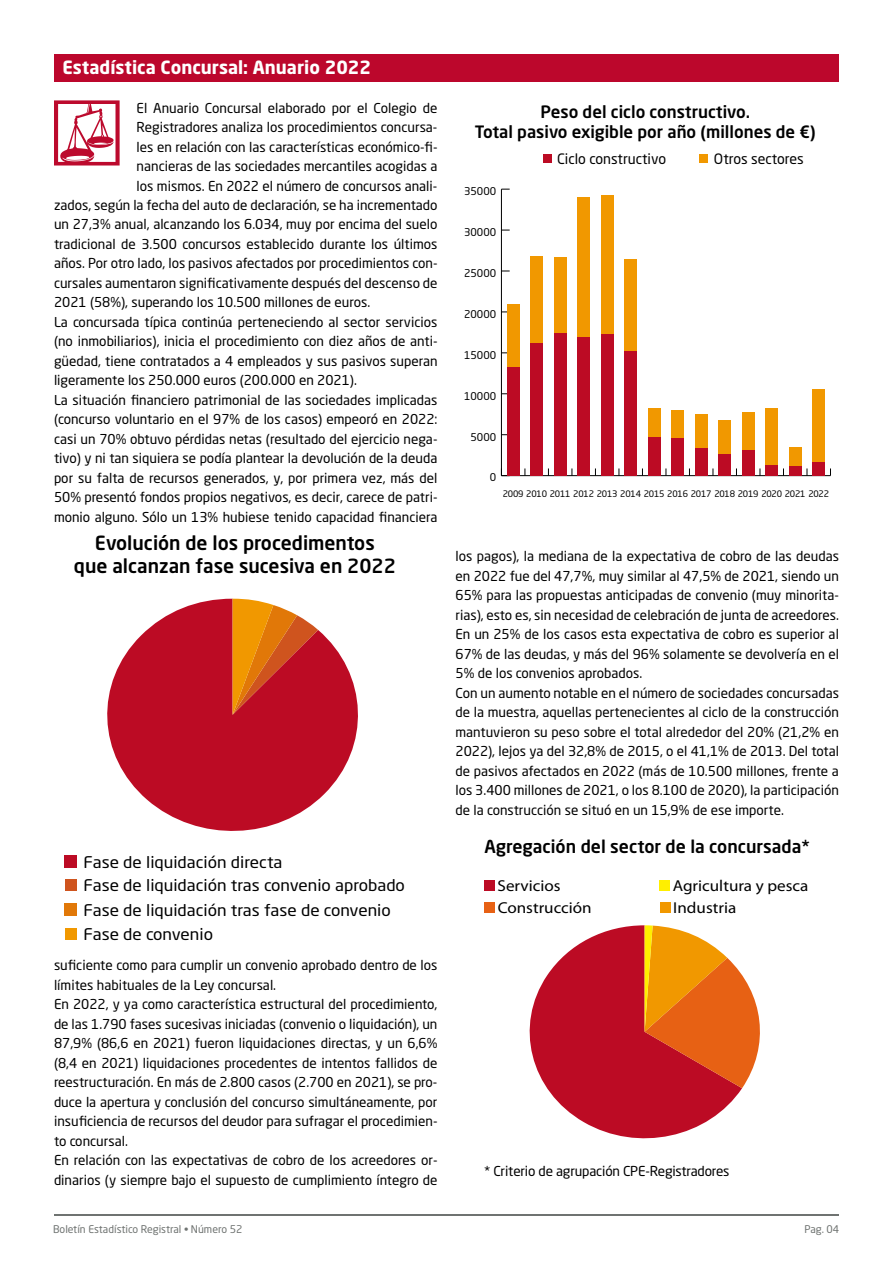
<style>
.page{position:relative;width:893px;height:1263px;background:#fff}
.page>*{position:absolute;margin:0;border:0;box-sizing:border-box;transform-origin:0 0}
.t1{font:500 19.35px/23.1px "Neo Sans Std";color:#000;text-align:center}
.t2{font:700 18px "Neo Sans Std";color:#fff}
.t3{font:500 17.7px "Neo Sans Std";color:#000}
.t4{font:500 16.8px/20.2px "Neo Sans Std";color:#000;text-align:center}
.t5{font:15.9px/23.9px "Neo Sans Std";color:#000;scale:1.08 1}
.t6{font:15.75px "Myriad Pro";color:#000;scale:1.08 1}
.t7{font:14.25px "Neo Sans Std";color:#000}
.t8{font:13.5px/19.5px "Neo Sans Std";color:#000}
.t9{font:10.65px "Neo Sans Std";color:#000}
.t10{font:10.5px "Neo Sans Std";color:#6f7371}
.t11{font:8.85px "Neo Sans Std";letter-spacing:-.025em;color:#000}
</style>
<div class="page">
<hr style="left:54px;top:1214px;width:785px;height:1px;background:#6f7371">
<div style="left:54px;top:54px;width:785px;height:27px;background:#bc072c"></div>
<svg style="left:54px;top:100px;width:66px;height:65px"></svg>
<hr style="left:501px;top:475px;width:329px;height:1px;background:#000">
<hr style="left:501px;top:189px;width:1px;height:287px;background:#000">
<div style="left:507px;top:367px;width:12px;height:109px;background:#bc0b24"></div>
<div style="left:530px;top:342px;width:13px;height:134px;background:#bc0b24"></div>
<div style="left:554px;top:333px;width:12px;height:143px;background:#bc0b24"></div>
<div style="left:577px;top:337px;width:13px;height:139px;background:#bc0b24"></div>
<div style="left:601px;top:334px;width:13px;height:142px;background:#bc0b24"></div>
<div style="left:624px;top:351px;width:13px;height:125px;background:#bc0b24"></div>
<div style="left:648px;top:437px;width:13px;height:39px;background:#bc0b24"></div>
<div style="left:671px;top:438px;width:13px;height:38px;background:#bc0b24"></div>
<div style="left:695px;top:448px;width:13px;height:28px;background:#bc0b24"></div>
<div style="left:718px;top:453px;width:13px;height:23px;background:#bc0b24"></div>
<div style="left:742px;top:450px;width:13px;height:26px;background:#bc0b24"></div>
<div style="left:765px;top:465px;width:13px;height:11px;background:#bc0b24"></div>
<div style="left:789px;top:466px;width:13px;height:10px;background:#bc0b24"></div>
<div style="left:812px;top:462px;width:13px;height:14px;background:#bc0b24"></div>
<div style="left:507px;top:305px;width:12px;height:62px;background:#f19800"></div>
<div style="left:530px;top:256px;width:13px;height:86px;background:#f19800"></div>
<div style="left:554px;top:257px;width:12px;height:76px;background:#f19800"></div>
<div style="left:577px;top:197px;width:13px;height:140px;background:#f19800"></div>
<div style="left:601px;top:195px;width:13px;height:139px;background:#f19800"></div>
<div style="left:624px;top:259px;width:13px;height:92px;background:#f19800"></div>
<div style="left:648px;top:408px;width:13px;height:29px;background:#f19800"></div>
<div style="left:671px;top:410px;width:13px;height:28px;background:#f19800"></div>
<div style="left:695px;top:415px;width:13px;height:33px;background:#f19800"></div>
<div style="left:718px;top:420px;width:13px;height:33px;background:#f19800"></div>
<div style="left:742px;top:412px;width:13px;height:38px;background:#f19800"></div>
<div style="left:765px;top:409px;width:13px;height:56px;background:#f19800"></div>
<div style="left:789px;top:447px;width:13px;height:19px;background:#f19800"></div>
<div style="left:812px;top:390px;width:13px;height:72px;background:#f19800"></div>
<div style="left:543px;top:155px;width:8px;height:8px;background:#bc0b24"></div>
<div style="left:700px;top:155px;width:8px;height:8px;background:#f19800"></div>
<svg style="left:107px;top:599px;width:251px;height:232px;fill:#bc0b24"></svg>
<svg style="left:233px;top:599px;width:85px;height:116px;background:#d75d29"></svg>
<div style="left:65px;top:855px;width:12px;height:13px;background:#bc0b24"></div>
<div style="left:65px;top:879px;width:12px;height:12px;background:#cf541e"></div>
<div style="left:65px;top:903px;width:12px;height:13px;background:#e17808"></div>
<div style="left:65px;top:928px;width:12px;height:11px;background:#f19800"></div>
<svg style="left:529px;top:925px;width:213px;height:214px;fill:#bc0b24"></svg>
<svg style="left:645px;top:925px;width:115px;height:163px"></svg>
<div style="left:484px;top:902px;width:11px;height:11px;background:#e76114"></div>
<div style="left:484px;top:880px;width:11px;height:11px;background:#bc0b24"></div>
<div style="left:660px;top:902px;width:10px;height:11px;background:#f19800"></div>
<div style="left:659px;top:880px;width:11px;height:11px;background:#ffef00"></div>
<h2 class="t2" style="left:63px;top:55px;width:310px">Estadística Concursal: Anuario 2022</h2>
<p class="t8" style="left:137px;top:98px;width:302px">El Anuario Concursal elaborado por el Colegio de</p>
<p class="t8" style="left:137px;top:117px;width:302px">Registradores analiza los procedimientos concursa-</p>
<p class="t8" style="left:137px;top:137px;width:302px">les en relación con las características económico-fi-</p>
<p class="t8" style="left:137px;top:156px;width:302px">nancieras de las sociedades mercantiles acogidas a</p>
<p class="t8" style="left:137px;top:176px;width:302px">los mismos. En 2022 el número de concursos anali-</p>
<p class="t8" style="left:54px;top:195px;width:385px">zados, según la fecha del auto de declaración, se ha incrementado</p>
<p class="t8" style="left:54px;top:215px;width:385px">un 27,3% anual, alcanzando los 6.034, muy por encima del suelo</p>
<p class="t8" style="left:54px;top:234px;width:385px">tradicional de 3.500 concursos establecido durante los últimos</p>
<p class="t8" style="left:54px;top:254px;width:385px">años. Por otro lado, los pasivos afectados por procedimientos con-</p>
<p class="t8" style="left:54px;top:273px;width:385px">cursales aumentaron significativamente después del descenso de</p>
<p class="t8" style="left:54px;top:293px;width:318px">2021 (58%), superando los 10.500 millones de euros.</p>
<p class="t8" style="left:54px;top:312px;width:385px">La concursada típica continúa perteneciendo al sector servicios</p>
<p class="t8" style="left:54px;top:332px;width:385px">(no inmobiliarios), inicia el procedimiento con diez años de anti-</p>
<p class="t8" style="left:54px;top:351px;width:385px">güedad, tiene contratados a 4 empleados y sus pasivos superan</p>
<p class="t8" style="left:54px;top:371px;width:304px">ligeramente los 250.000 euros (200.000 en 2021).</p>
<p class="t8" style="left:54px;top:390px;width:385px">La situación financiero patrimonial de las sociedades implicadas</p>
<p class="t8" style="left:54px;top:409px;width:385px">(concurso voluntario en el 97% de los casos) empeoró en 2022:</p>
<p class="t8" style="left:54px;top:429px;width:385px">casi un 70% obtuvo pérdidas netas (resultado del ejercicio nega-</p>
<p class="t8" style="left:54px;top:448px;width:385px">tivo) y ni tan siquiera se podía plantear la devolución de la deuda</p>
<p class="t8" style="left:54px;top:468px;width:385px">por su falta de recursos generados, y, por primera vez, más del</p>
<p class="t8" style="left:54px;top:487px;width:385px">50% presentó fondos propios negativos, es decir, carece de patri-</p>
<p class="t8" style="left:54px;top:507px;width:385px">monio alguno. Sólo un 13% hubiese tenido capacidad financiera</p>
<h1 class="t1" style="left:74px;top:531px;width:323px">Evolución de los procedimentos<br>que alcanzan fase sucesiva en 2022</h1>
<p class="t5" style="left:83px;top:850px;width:299px">Fase de liquidación directa<br>Fase de liquidación tras convenio aprobado<br>Fase de liquidación tras fase de convenio<br>Fase de convenio</p>
<p class="t8" style="left:54px;top:955px;width:385px">suficiente como para cumplir un convenio aprobado dentro de los límites habituales de la Ley concursal.<br>En 2022, y ya como característica estructural del procedimiento, de las 1.790 fases sucesivas iniciadas (convenio o liquidación), un 87,9% (86,6 en 2021) fueron liquidaciones directas, y un 6,6% (8,4 en 2021) liquidaciones procedentes de intentos fallidos de reestructuración. En más de 2.800 casos (2.700 en 2021), se pro&shy;duce la apertura y conclusión del concurso simultáneamente, por insuficiencia de recursos del deudor para sufragar el procedimien&shy;to concursal.<br>En relación con las expectativas de cobro de los acreedores or&shy;dinarios (y siempre bajo el supuesto de cumplimiento íntegro de</p>
<p class="t4" style="left:475px;top:101px;width:342px">Peso del ciclo constructivo.<br>Total pasivo exigible por año (millones de €)</p>
<p class="t7" style="left:557px;top:150px;width:110px">Ciclo constructivo</p>
<p class="t7" style="left:714px;top:150px;width:91px">Otros sectores</p>
<p class="t9" style="left:464px;top:184px;width:34px">35000</p>
<p class="t9" style="left:464px;top:225px;width:34px">30000</p>
<p class="t9" style="left:464px;top:266px;width:34px">25000</p>
<p class="t9" style="left:464px;top:307px;width:34px">20000</p>
<p class="t9" style="left:464px;top:348px;width:34px">15000</p>
<p class="t9" style="left:464px;top:389px;width:34px">10000</p>
<p class="t9" style="left:470px;top:430px;width:27px">5000</p>
<p class="t9" style="left:490px;top:471px;width:8px">0</p>
<p class="t11" style="left:503px;top:488px;width:328px">2009 2010 2011 2012 2013 2014 2015 2016 2017 2018 2019 2020 2021 2022</p>
<p class="t8" style="left:455px;top:546px;width:385px">los pagos), la mediana de la expectativa de cobro de las deudas en 2022 fue del 47,7%, muy similar al 47,5% de 2021, siendo un 65% para las propuestas anticipadas de convenio (muy minorita&shy;rias), esto es, sin necesidad de celebración de junta de acreedores.<br>En un 25% de los casos esta expectativa de cobro es superior al 67% de las deudas, y más del 96% solamente se devolvería en el 5% de los convenios aprobados.<br>Con un aumento notable en el número de sociedades concursadas de la muestra, aquellas pertenecientes al ciclo de la construcción mantuvieron su peso sobre el total alrededor del 20% (21,2% en 2022), lejos ya del 32,8% de 2015, o el 41,1% de 2013. Del total de pasivos afectados en 2022 (más de 10.500 millones, frente a los 3.400 millones de 2021, o los 8.100 de 2020), la participación de la construcción se situó en un 15,9% de ese importe.</p>
<h3 class="t3" style="left:484px;top:836px;width:327px">Agregación del sector de la concursada*</h3>
<p class="t6" style="left:498px;top:876px;width:60px">Servicios</p>
<p class="t6" style="left:498px;top:898px;width:89px">Construcción</p>
<p class="t6" style="left:673px;top:876px;width:127px">Agricultura y pesca</p>
<p class="t6" style="left:673px;top:898px;width:60px">Industria</p>
<p class="t8" style="left:484px;top:1161px;width:247px">* Criterio de agrupación CPE-Registradores</p>
<p class="t10" style="left:53px;top:1223px;width:191px">Boletín Estadístico Registral • Número 52</p>
<p class="t10" style="left:804px;top:1223px;width:36px">Pag. 04</p>
</div>
